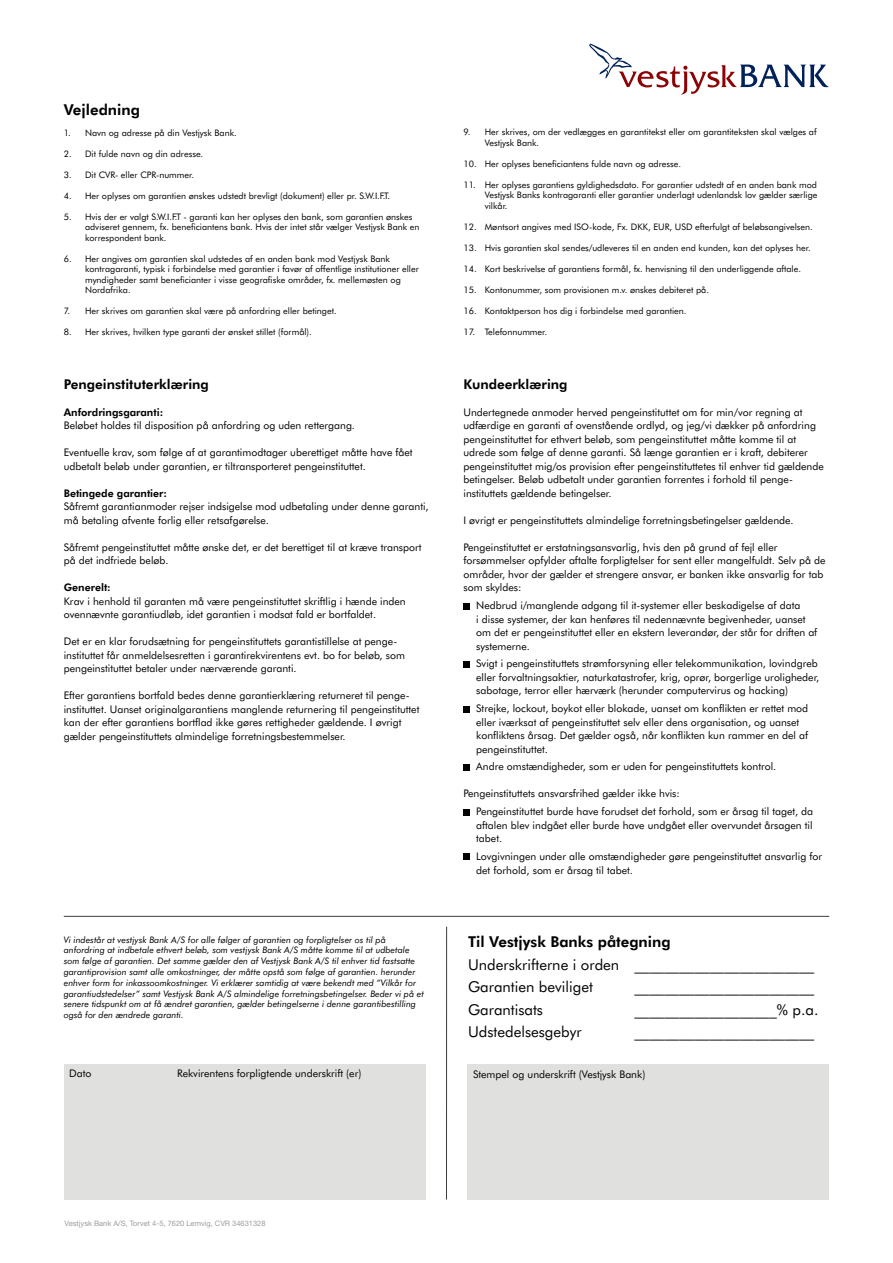
<style>
.page{position:relative;width:893px;height:1263px;background:#fff}
.page>*{position:absolute;margin:0;border:0;box-sizing:border-box;transform-origin:0 0}
.t1{font:15px/22.5px "Futura BT";color:#000}
.t2{font:700 15px "Futura BT";color:#000}
.t3{font:700 13.5px "Futura BT";color:#000}
.t4{font:10.5px/13.5px "Futura BT";color:#000}
.t5{font:700 10.5px "Futura BT";color:#000}
.t6{font:9px/10.5px "Futura BT";color:#000}
.t7{font:italic 9px/10.8px "Futura BT";color:#000}
.t8{font:7.5px "Helvetica Neue LT Pro";color:#9d9d9c}
</style>
<div class="page">
<svg style="left:589px;top:44px;width:240px;height:51px"></svg>
<div style="left:463px;top:603px;width:7px;height:6px;background:#000"></div>
<div style="left:463px;top:661px;width:7px;height:6px;background:#000"></div>
<div style="left:463px;top:706px;width:7px;height:6px;background:#000"></div>
<div style="left:463px;top:764px;width:7px;height:6px;background:#000"></div>
<div style="left:463px;top:809px;width:7px;height:6px;background:#000"></div>
<div style="left:463px;top:854px;width:7px;height:6px;background:#000"></div>
<div style="left:64px;top:1064px;width:361px;height:135px;background:#e0e0df"></div>
<div style="left:468px;top:1064px;width:361px;height:135px;background:#e0e0df"></div>
<hr style="left:446px;top:927px;width:1px;height:272px;background:#3c3c3b">
<hr style="left:64px;top:916px;width:765px;height:1px;background:#3c3c3b">
<h1 class="t2" style="left:64px;top:100px;width:78px">Vejledning</h1>
<p class="t6" style="left:64px;top:127px;width:175px">1. Navn og adresse på din Vestjysk Bank.</p>
<p class="t6" style="left:64px;top:148px;width:141px">2. Dit fulde navn og din adresse.</p>
<p class="t6" style="left:64px;top:169px;width:132px">3. Dit CVR- eller CPR-nummer.</p>
<p class="t6" style="left:64px;top:190px;width:328px">4. Her oplyses om garantien ønskes udstedt brevligt (dokument) eller pr. S.W.I.F.T.</p>
<p class="t6" style="left:85px;top:211px;width:336px;text-indent:-21px">5. Hvis der er valgt S.W.I.F.T - garanti kan her oplyses den bank, som garantien ønskes adviseret gennem, fx. beneficiantens bank. Hvis der intet står vælger Vestjysk Bank en korrespondent bank.</p>
<p class="t6" style="left:85px;top:253px;width:335px;text-indent:-21px">6. Her angives om garantien skal udstedes af en anden bank mod Vestjysk Bank kontragaranti, typisk i forbindelse med garantier i favør af offentlige institutioner eller myndigheder samt beneficianter i visse geografiske områder, fx. mellemøsten og Nordafrika.</p>
<p class="t6" style="left:64px;top:306px;width:274px">7. Her skrives om garantien skal være på anfordring eller betinget.</p>
<p class="t6" style="left:64px;top:327px;width:250px">8. Her skrives, hvilken type garanti der ønsket stillet (formål).</p>
<p class="t3" style="left:64px;top:375px;width:147px">Pengeinstituterklæring</p>
<p class="t5" style="left:64px;top:405px;width:101px">Anfordringsgaranti:</p>
<p class="t4" style="left:64px;top:419px;width:293px">Beløbet holdes til disposition på anfordring og uden rettergang.</p>
<p class="t4" style="left:64px;top:446px;width:350px">Eventuelle krav, som følge af at garantimodtager uberettiget måtte have fået udbetalt beløb under garantien, er tiltransporteret pengeinstituttet.</p>
<p class="t5" style="left:64px;top:486px;width:105px">Betingede garantier:</p>
<p class="t4" style="left:64px;top:500px;width:366px">Såfremt garantianmoder rejser indsigelse mod udbetaling under denne garanti, må betaling afvente forlig eller retsafgørelse.</p>
<p class="t4" style="left:64px;top:540px;width:359px">Såfremt pengeinstituttet måtte ønske det, er det berettiget til at kræve transport på det indfriede beløb.</p>
<p class="t5" style="left:64px;top:581px;width:49px">Generelt:</p>
<p class="t4" style="left:64px;top:594px;width:344px">Krav i henhold til garanten må være pengeinstituttet skriftlig i hænde inden ovennævnte garantiudløb, idet garantien i modsat fald er bortfaldet.</p>
<p class="t4" style="left:64px;top:635px;width:343px">Det er en klar forudsætning for pengeinstituttets garantistillelse at penge&shy;instituttet får anmeldelsesretten i garantirekvirentens evt. bo for beløb, som pengeinstituttet betaler under nærværende garanti.</p>
<p class="t4" style="left:64px;top:689px;width:357px">Efter garantiens bortfald bedes denne garantierklæring returneret til penge&shy;instituttet. Uanset originalgarantiens manglende returnering til pengeinstituttet kan der efter garantiens bortflad ikke gøres rettigheder gældende. I øvrigt gælder pengeinstituttets almindelige forretningsbestemmelser.</p>
<p class="t6" style="left:485px;top:127px;width:333px;text-indent:-21px">9. Her skrives, om der vedlægges en garantitekst eller om garantiteksten skal vælges af<br>Vestjysk Bank.</p>
<p class="t6" style="left:463px;top:158px;width:219px">10. Her oplyses beneficiantens fulde navn og adresse.</p>
<p class="t6" style="left:485px;top:179px;width:334px;text-align:justify;text-indent:-21px">11. Her oplyses garantiens gyldighedsdato. For garantier udstedt af en anden bank mod Vestjysk Banks kontragaranti eller garantier underlagt udenlandsk lov gælder særlige vilkår.</p>
<p class="t6" style="left:463px;top:221px;width:351px">12. Møntsort angives med ISO-kode, Fx. DKK, EUR, USD efterfulgt af beløbsangivelsen.</p>
<p class="t6" style="left:463px;top:242px;width:349px">13. Hvis garantien skal sendes/udleveres til en anden end kunden, kan det oplyses her.</p>
<p class="t6" style="left:463px;top:263px;width:339px">14. Kort beskrivelse af garantiens formål, fx. henvisning til den underliggende aftale.</p>
<p class="t6" style="left:463px;top:284px;width:247px">15. Kontonummer, som provisionen m.v. ønskes debiteret på.</p>
<p class="t6" style="left:463px;top:305px;width:225px">16. Kontaktperson hos dig i forbindelse med garantien.</p>
<p class="t6" style="left:463px;top:326px;width:85px">17. Telefonnummer.</p>
<p class="t3" style="left:463px;top:375px;width:106px">Kundeerklæring</p>
<p class="t4" style="left:463px;top:405px;width:362px">Undertegnede anmoder herved pengeinstituttet om for min/vor regning at udfærdige en garanti af ovenstående ordlyd, og jeg/vi dækker på anfordring pengeinstituttet for ethvert beløb, som pengeinstituttet måtte komme til at udrede som følge af denne garanti. Så længe garantien er i kraft, debiterer pengeinstituttet mig/os provision efter pengeinstituttetes til enhver tid gældende betingelser. Beløb udbetalt under garantien forrentes i forhold til penge&shy;instituttets gældende betingelser.</p>
<p class="t4" style="left:463px;top:513px;width:332px">I øvrigt er pengeinstituttets almindelige forretningsbetingelser gældende.</p>
<p class="t4" style="left:463px;top:540px;width:364px">Pengeinstituttet er erstatningsansvarlig, hvis den på grund af fejl eller forsømmelser opfylder aftalte forpligtelser for sent eller mangelfuldt. Selv på de områder, hvor der gælder et strengere ansvar, er banken ikke ansvarlig for tab som skyldes:</p>
<p class="t4" style="left:476px;top:599px;width:343px">Nedbrud i/manglende adgang til it-systemer eller beskadigelse af data<br>i disse systemer, der kan henføres til nedennævnte begivenheder, uanset om det er pengeinstituttet eller en ekstern leverandør, der står for driften af systemerne.</p>
<p class="t4" style="left:476px;top:657px;width:345px">Svigt i pengeinstituttets strømforsyning eller telekommunikation, lovindgreb eller forvaltningsaktier, naturkatastrofer, krig, oprør, borgerlige uroligheder, sabotage, terror eller hærværk (herunder computervirus og hacking)</p>
<p class="t4" style="left:476px;top:702px;width:333px">Strejke, lockout, boykot eller blokade, uanset om konflikten er rettet mod eller iværksat af pengeinstituttet selv eller dens organisation, og uanset konfliktens årsag. Det gælder også, når konflikten kun rammer en del af pengeinstituttet.</p>
<p class="t4" style="left:476px;top:760px;width:302px">Andre omstændigheder, som er uden for pengeinstituttets kontrol.</p>
<p class="t4" style="left:476px;top:785px;width:338px;line-height:17.7px;text-indent:-13px">Pengeinstituttets ansvarsfrihed gælder ikke hvis:<br>Pengeinstituttet burde have forudset det forhold, som er årsag til taget, da</p>
<p class="t4" style="left:476px;top:818px;width:338px">aftalen blev indgået eller burde have undgået eller overvundet årsagen til tabet.</p>
<p class="t4" style="left:476px;top:849px;width:347px">Lovgivningen under alle omstændigheder gøre pengeinstituttet ansvarlig for det forhold, som er årsag til tabet.</p>
<p class="t7" style="left:64px;top:934px;width:362px">Vi indestår at vestjysk Bank A/S for alle følger af garantien og forpligtelser os til på anfordring at indbetale ethvert beløb, som vestjysk Bank A/S måtte komme til at udbetale som følge af garantien. Det samme gælder den af Vestjysk Bank A/S til enhver tid fastsatte garantiprovision samt alle omkostninger, der måtte opstå som følge af garantien. herunder enhver form for inkassoomkostninger. Vi erklærer samtidig at være bekendt med “Vilkår for garantiudstedelser” samt Vestjysk Bank A/S almindelige forretningsbetingelser. Beder vi på et senere tidspunkt om at få ændret garantien, gælder betingelserne i denne garantibestilling også for den ændrede garanti.</p>
<h1 class="t2" style="left:468px;top:932px;width:204px">Til Vestjysk Banks påtegning</h1>
<h1 class="t1" style="left:468px;top:953px;width:348px">Underskrifterne i orden ________________________<br>Garantien beviliget</h1>
<h1 class="t1" style="left:634px;top:975px;width:181px">________________________</h1>
<h1 class="t1" style="left:468px;top:998px;width:77px">Garantisats</h1>
<h1 class="t1" style="left:634px;top:998px;width:185px">___________________% p.a.</h1>
<h1 class="t1" style="left:468px;top:1020px;width:115px">Udstedelsesgebyr</h1>
<h1 class="t1" style="left:634px;top:1020px;width:181px">________________________</h1>
<p class="t4" style="left:69px;top:1066px;width:24px">Dato</p>
<p class="t4" style="left:177px;top:1066px;width:186px">Rekvirentens forpligtende underskrift (er)</p>
<p class="t4" style="left:473px;top:1067px;width:174px">Stempel og underskrift (Vestjysk Bank)</p>
<p class="t8" style="left:65px;top:1219px;width:202px">Vestjysk Bank A/S, Torvet 4-5, 7620 Lemvig, CVR 34631328</p>
</div>
